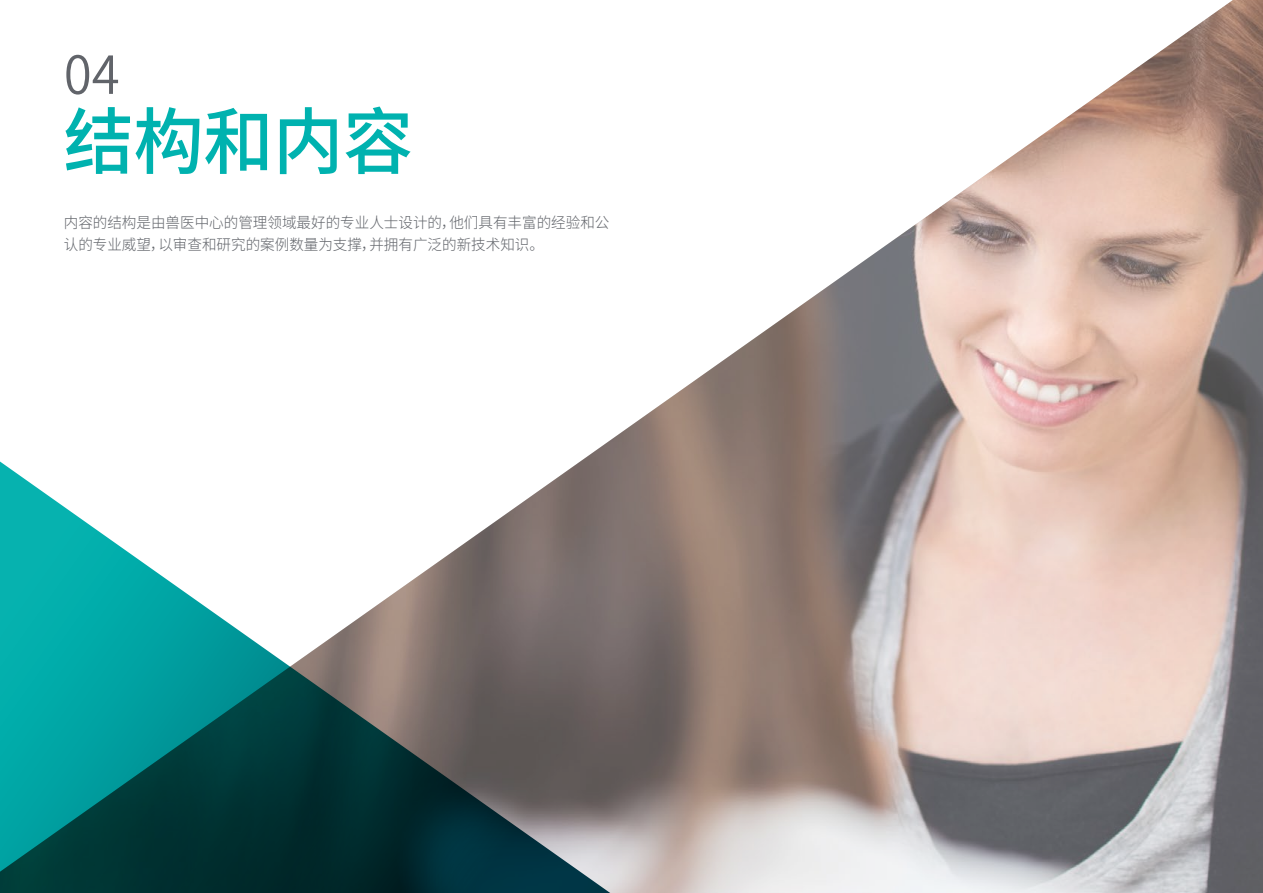
<style>
.page{position:relative;width:1263px;height:893px;background:#fff}
.page>*{position:absolute;margin:0;border:0;box-sizing:border-box;transform-origin:0 0}
.t1{font:500 72px "Source Han Sans CN";color:#00b2af}
.t2{font:52.5px "Source Han Sans CN";color:#61646a}
.t3{font:300 15px/22.5px "Source Han Sans CN";color:#61646a}
</style>
<div class="page">
<img style="left:602px;top:0;width:661px;height:893px">
<svg style="left:0;top:446px;width:640px;height:447px"></svg>
<h2 class="t2" style="left:64px;top:45px;width:57px">04</h2>
<h1 class="t1" style="left:64px;top:101px;width:351px">结构和内容</h1>
<p class="t3" style="left:64px;top:211px;width:547px">内容的结构是由兽医中心的管理领域最好的专业人士设计的，他们具有丰富的经验和公认的专业威望，以审查和研究的案例数量为支撑，并拥有广泛的新技术知识。</p>
</div>
